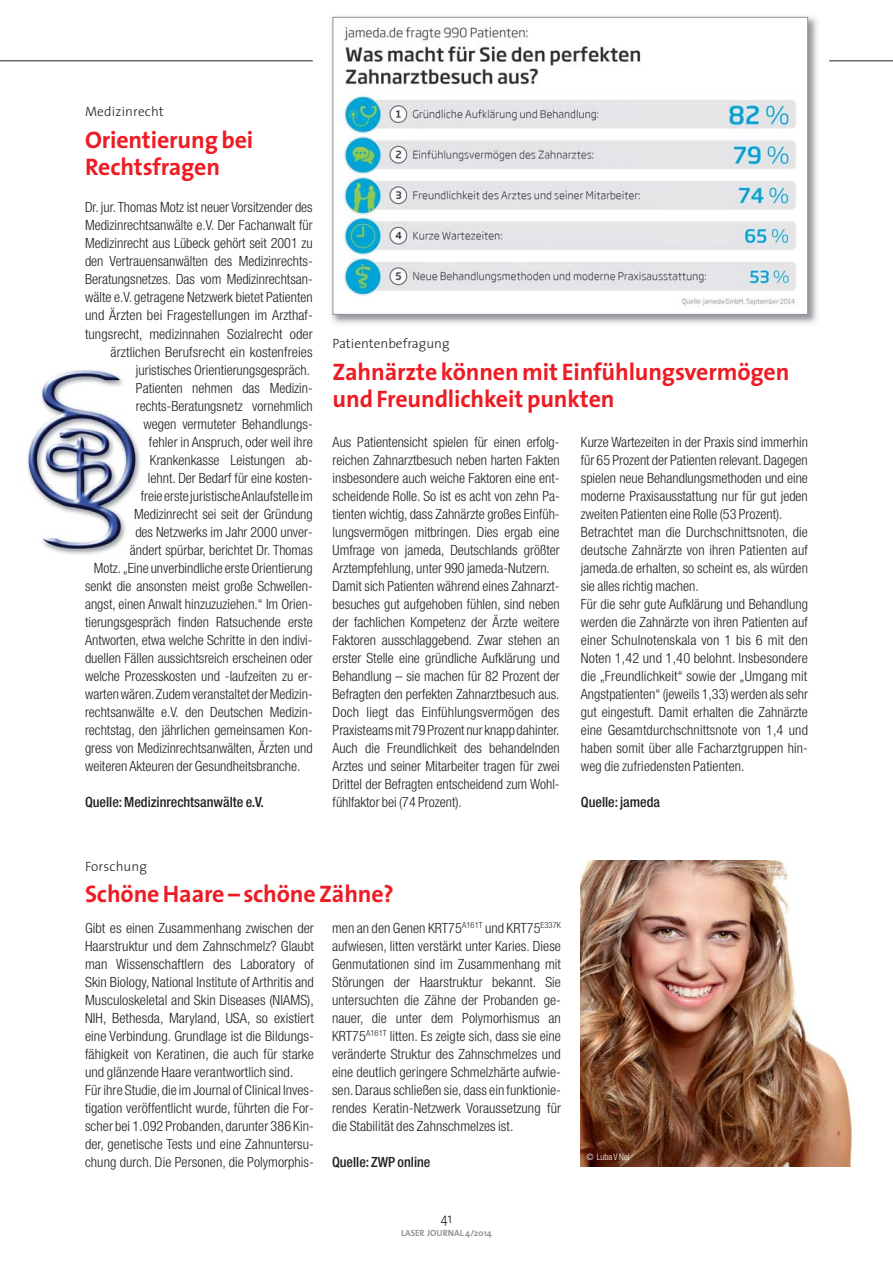
<style>
.page{position:relative;width:893px;height:1263px;background:#fff}
.page>*{position:absolute;margin:0;border:0;box-sizing:border-box;transform-origin:0 0}
.t1{font:700 24px/27px "The Sans";letter-spacing:-.005em;color:#ed1c24}
.t2{font:300 14.25px "The Sans";color:#231f20;scale:.9 1}
.t3{font:300 condensed 14.1px/18px "Helvetica Neue";color:#231f20}
.t4{font:500 condensed 14.1px "Helvetica Neue";color:#231f20}
.t5{font:300 13.5px "The Sans";color:#231f20}
.t6{font:700 9px "The Sans";color:#939598}
.t7{font:300 condensed 9px "Helvetica Neue";color:#fff}
</style>
<div class="page">
<img style="left:27px;top:370px;width:113px;height:185px">
<hr style="left:0;top:60px;width:313px;height:1px;background:#231f20">
<hr style="left:829px;top:60px;width:64px;height:1px;background:#231f20">
<img style="left:331px;top:16px;width:487px;height:308px">
<div style="left:333px;top:18px;width:474px;height:296px;background:#fff"></div>
<img style="left:341px;top:26px;width:455px;height:280px">
<div style="left:333px;top:17px;width:475px;height:298px;border:1px solid #939598"></div>
<img style="left:581px;top:860px;width:271px;height:306px">
<p class="t5" style="left:85px;top:107px;width:80px">Medizinrecht</p>
<h1 class="t1" style="left:85px;top:127px;width:170px">Orientierung bei<br>Rechtsfragen</h1>
<p class="t3" style="left:85px;top:200px;width:229px">Dr. jur. Thomas Motz ist neuer Vorsitzender des</p>
<p class="t3" style="left:85px;top:218px;width:229px">Medizinrechtsanwälte e.V. Der Fachanwalt für</p>
<p class="t3" style="left:85px;top:236px;width:229px">Medizinrecht aus Lübeck gehört seit 2001 zu</p>
<p class="t3" style="left:85px;top:254px;width:229px">den Vertrauensanwälten des Medizinrechts-</p>
<p class="t3" style="left:85px;top:272px;width:229px">Beratungsnetzes. Das vom Medizinrechtsan-</p>
<p class="t3" style="left:85px;top:290px;width:229px">wälte e.V. getragene Netzwerk bietet Patienten</p>
<p class="t3" style="left:85px;top:308px;width:229px">und Ärzten bei Fragestellungen im Arzthaf-</p>
<p class="t3" style="left:85px;top:326px;width:229px">tungsrecht, medizinnahen Sozialrecht oder</p>
<p class="t3" style="left:110px;top:344px;width:204px">ärztlichen Berufsrecht ein kostenfreies</p>
<p class="t3" style="left:136px;top:362px;width:176px">juristisches Orientierungsgespräch.</p>
<p class="t3" style="left:136px;top:380px;width:178px">Patienten nehmen das Medizin-</p>
<p class="t3" style="left:136px;top:398px;width:178px">rechts-Beratungsnetz vornehmlich</p>
<p class="t3" style="left:144px;top:416px;width:171px">wegen vermuteter Behandlungs-</p>
<p class="t3" style="left:149px;top:434px;width:165px">fehler in Anspruch, oder weil ihre</p>
<p class="t3" style="left:150px;top:452px;width:164px">Krankenkasse Leistungen ab-</p>
<p class="t3" style="left:148px;top:470px;width:166px">lehnt. Der Bedarf für eine kosten-</p>
<p class="t3" style="left:141px;top:488px;width:174px">freie erste juristische Anlaufstelle im</p>
<p class="t3" style="left:134px;top:506px;width:180px">Medizinrecht sei seit der Gründung</p>
<p class="t3" style="left:135px;top:524px;width:179px">des Netzwerks im Jahr 2000 unver-</p>
<p class="t3" style="left:130px;top:542px;width:184px">ändert spürbar, berichtet Dr. Thomas</p>
<p class="t3" style="left:94px;top:560px;width:220px">Motz. „Eine unverbindliche erste Orientierung</p>
<p class="t3" style="left:85px;top:578px;width:229px">senkt die ansonsten meist große Schwellen-</p>
<p class="t3" style="left:85px;top:596px;width:229px">angst, einen Anwalt hinzuzuziehen.“ Im Orien-</p>
<p class="t3" style="left:85px;top:614px;width:229px">tierungsgespräch finden Ratsuchende erste</p>
<p class="t3" style="left:85px;top:632px;width:229px">Antworten, etwa welche Schritte in den indivi-</p>
<p class="t3" style="left:85px;top:650px;width:229px">duellen Fällen aussichtsreich erscheinen oder</p>
<p class="t3" style="left:85px;top:668px;width:229px">welche Prozesskosten und -laufzeiten zu er-</p>
<p class="t3" style="left:85px;top:686px;width:229px">warten wären. Zudem veranstaltet der Medizin-</p>
<p class="t3" style="left:85px;top:704px;width:229px">rechtsanwälte e.V. den Deutschen Medizin-</p>
<p class="t3" style="left:85px;top:722px;width:229px">rechtstag, den jährlichen gemeinsamen Kon-</p>
<p class="t3" style="left:85px;top:740px;width:229px">gress von Medizinrechtsanwälten, Ärzten und</p>
<p class="t3" style="left:85px;top:758px;width:217px">weiteren Akteuren der Gesundheitsbranche.</p>
<p class="t4" style="left:85px;top:796px;width:180px">Quelle: Medizinrechtsanwälte e.V.</p>
<p class="t5" style="left:333px;top:339px;width:118px">Patientenbefragung</p>
<h1 class="t1" style="left:333px;top:359px;width:458px">Zahnärzte können mit Einfühlungsvermögen und Freundlichkeit punkten</h1>
<p class="t3" style="left:333px;top:434px;width:229px">Aus Patientensicht spielen für einen erfolg - reichen Zahnarztbesuch neben harten Fakten insbesondere auch weiche Faktoren eine ent&shy;scheidende Rolle. So ist es acht von zehn Pa&shy;tienten wichtig, dass Zahnärzte großes Einfüh&shy;lungsvermögen mitbringen. Dies ergab eine Umfrage von jameda, Deutschlands größter Arztempfehlung, unter 990 jameda-Nutzern.<br>Damit sich Patienten während eines Zahnarzt&shy;besuches gut aufgehoben fühlen, sind neben der fachlichen Kompetenz der Ärzte weitere Faktoren ausschlaggebend. Zwar stehen an erster Stelle eine gründliche Aufklärung und Behandlung – sie machen für 82 Prozent der Befragten den perfekten Zahnarztbesuch aus.<br>Doch liegt das Einfühlungsvermögen des Praxisteams mit 79 Prozent nur knapp dahinter.<br>Auch die Freundlichkeit des behandelnden Arztes und seiner Mitarbeiter tragen für zwei Drittel der Befragten entscheidend zum Wohl&shy;fühlfaktor bei (74 Prozent).</p>
<p class="t3" style="left:581px;top:434px;width:229px">Kurze Wartezeiten in der Praxis sind immerhin für 65 Prozent der Patienten relevant. Dagegen spielen neue Behandlungsmethoden und eine moderne Praxisausstattung nur für gut jeden zweiten Patienten eine Rolle (53 Prozent).<br>Betrachtet man die Durchschnittsnoten, die deutsche Zahnärzte von ihren Patienten auf jameda.de erhalten, so scheint es, als würden sie alles richtig machen.<br>Für die sehr gute Aufklärung und Behandlung werden die Zahnärzte von ihren Patienten auf einer Schulnotenskala von 1 bis 6 mit den Noten 1,42 und 1,40 belohnt. Insbesondere die „Freundlichkeit“ sowie der „Umgang mit Angstpatienten“ (jeweils 1,33) werden als sehr gut eingestuft. Damit erhalten die Zahnärzte eine Gesamtdurchschnittsnote von 1,4 und haben somit über alle Facharztgruppen hin&shy;weg die zufriedensten Patienten.</p>
<p class="t4" style="left:581px;top:796px;width:81px">Quelle: jameda</p>
<p class="t5" style="left:85px;top:861px;width:64px">Forschung</p>
<h1 class="t1" style="left:85px;top:881px;width:310px">Schöne Haare – schöne Zähne?</h1>
<p class="t3" style="left:85px;top:920px;width:231px">Gibt es einen Zusammenhang zwischen der Haarstruktur und dem Zahnschmelz? Glaubt man Wissenschaftlern des Laboratory of Skin Biology, National Institute of Arthritis and Musculoskeletal and Skin Diseases (NIAMS), NIH, Bethesda, Maryland, USA, so existiert eine Verbindung. Grundlage ist die Bildungs - fähigkeit von Keratinen, die auch für starke und glänzende Haare verantwortlich sind.<br>Für ihre Studie, die im Journal of Clinical Inves&shy;tigation veröffentlicht wurde, führten die For&shy;scher bei 1.092 Probanden, darunter 386 Kin&shy;der, genetische Tests und eine Zahnuntersu&shy;chung durch. Die Personen, die Polymorphis-</p>
<p class="t3" style="left:332px;top:920px;width:230px;text-align:justify">men an den Genen KRT75<sup>A161T</sup> und KRT75<sup>E337K </sup>aufwiesen, litten verstärkt unter Karies. Diese Genmutationen sind im Zusammenhang mit Störungen der Haarstruktur bekannt. Sie untersuchten die Zähne der Probanden ge&shy;nauer, die unter dem Polymorhis mus an KRT75<sup>A161T</sup> litten. Es zeigte sich, dass sie eine veränderte Struktur des Zahnschmelzes und eine deutlich geringere Schmelzhärte aufwie&shy;sen. Daraus schließen sie, dass ein funktionie&shy;rendes Keratin-Netzwerk Voraussetzung für die Stabilität des Zahnschmelzes ist.</p>
<p class="t4" style="left:332px;top:1156px;width:100px">Quelle: ZWP online</p>
<p class="t2" style="left:441px;top:1212px;width:14px">41</p>
<p class="t6" style="left:401px;top:1228px;width:92px">LASER JOURNAL 4/2014</p>
<p class="t7" style="left:587px;top:1153px;width:45px">© Luba V Nel</p>
</div>
